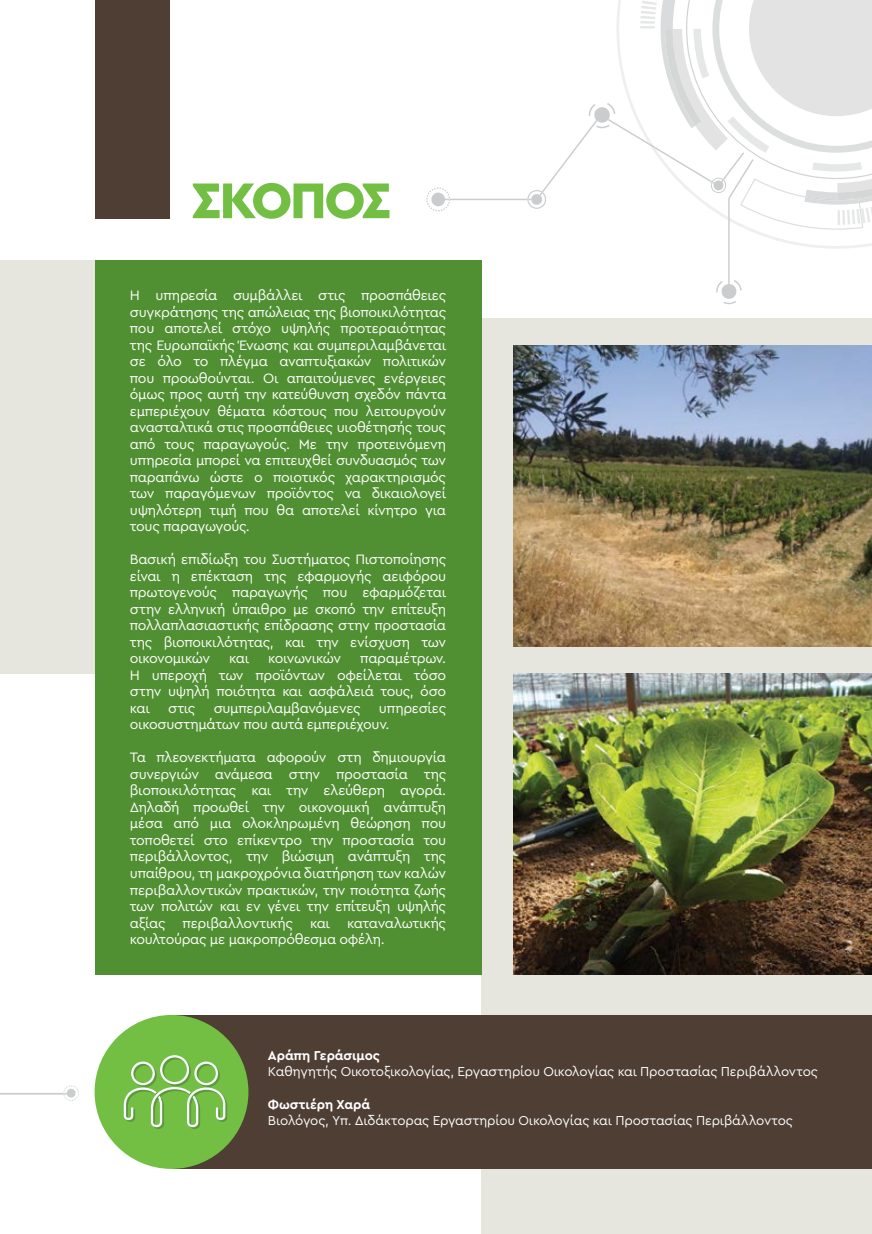
<style>
.page{position:relative;width:872px;height:1234px;background:#fff}
.page>*{position:absolute;margin:0;border:0;box-sizing:border-box;transform-origin:0 0}
.t1{font:900 52.5px "Cera Pro";letter-spacing:-.04em;color:#72bf44}
.t2{font:14.25px/16.5px "Cera Pro";letter-spacing:-.025em;color:#fff;text-align:justify}
.t3{font:13.5px "Cera Pro";letter-spacing:-.01em;color:#fff}
.t4{font:700 13.5px "Cera Pro";letter-spacing:-.005em;color:#fff}
</style>
<div class="page">
<div style="left:0;top:260px;width:118px;height:413px;background:#e6e5de"></div>
<div style="left:481px;top:318px;width:391px;height:915px;background:#e6e5de"></div>
<div style="left:95px;top:260px;width:386px;height:714px;background:#519032"></div>
<div style="left:95px;top:0;width:75px;height:218px;background:#4e3e34"></div>
<svg style="left:0;top:1085px;width:79px;height:16px"></svg>
<svg style="left:426px;top:0;width:446px;height:304px"></svg>
<div style="left:173px;top:1014px;width:699px;height:154px;background:#4e3e34"></div>
<div style="left:95px;top:1014px;width:153px;height:154px;background:#72bf44;border-radius:50%"></div>
<svg style="left:124px;top:1055px;width:103px;height:73px"></svg>
<img style="left:513px;top:345px;width:359px;height:301px">
<img style="left:513px;top:673px;width:359px;height:301px">
<h1 class="t1" style="left:192px;top:166px;width:201px">ΣΚΟΠΟΣ</h1>
<p class="t2" style="left:130px;top:286px;width:318px">Η υπηρεσία συμβάλλει στις προσπάθειες συγκράτησης της απώλειας της βιοποικιλότητας που αποτελεί στόχο υψηλής προτεραιότητας της Ευρωπαϊκής Ένωσης και συμπεριλαμβάνεται σε όλο το πλέγμα αναπτυξιακών πολιτικών που προωθούνται. Οι απαιτούμενες ενέργειες όμως προς αυτή την κατεύθυνση σχεδόν πάντα εμπεριέχουν θέματα κόστους που λειτουργούν ανασταλτικά στις προσπάθειες υιοθέτησής τους από τους παραγωγούς. Με την προτεινόμενη υπηρεσία μπορεί να επιτευχθεί συνδυασμός των παραπάνω ώστε ο ποιοτικός χαρακτηρισμός των παραγόμενων προϊόντος να δικαιολογεί υψηλότερη τιμή που θα αποτελεί κίνητρο για τους παραγωγούς.</p>
<p class="t2" style="left:130px;top:550px;width:318px">Βασική επιδίωξη του Συστήματος Πιστοποίησης είναι η επέκταση της εφαρμογής αειφόρου πρωτογενούς παραγωγής που εφαρμόζεται στην ελληνική ύπαιθρο με σκοπό την επίτευξη πολλαπλασιαστικής επίδρασης στην προστασία της βιοποικιλότητας, και την ενίσχυση των οικονομικών</p>
<p class="t2" style="left:130px;top:649px;width:318px;text-indent:230px">παραμέτρων.<br>Η υπεροχή των προϊόντων οφείλεται τόσο στην υψηλή ποιότητα και ασφάλειά τους, όσο και</p>
<p class="t2" style="left:229px;top:649px;width:21px">και</p>
<p class="t2" style="left:268px;top:649px;width:74px">κοινωνικών</p>
<p class="t2" style="left:130px;top:699px;width:318px;text-indent:249px">υπηρεσίες οικοσυστημάτων που αυτά εμπεριέχουν.</p>
<p class="t2" style="left:130px;top:748px;width:318px">Τα πλεονεκτήματα αφορούν στη δημιουργία συνεργιών ανάμεσα στην προστασία της βιοποικιλότητας και την ελεύθερη αγορά.<br>Δηλαδή προωθεί την οικονομική ανάπτυξη μέσα από μια ολοκληρωμένη θεώρηση που τοποθετεί στο επίκεντρο την προστασία του περιβάλλοντος, την βιώσιμη ανάπτυξη της υπαίθρου, τη μακροχρόνια διατήρηση των καλών περιβαλλοντικών πρακτικών, την ποιότητα ζωής των πολιτών και εν γένει την επίτευξη υψηλής αξίας περιβαλλοντικής και καταναλωτικής κουλτούρας με μακροπρόθεσμα οφέλη.</p>
<p class="t2" style="left:168px;top:699px;width:29px">στις</p>
<p class="t2" style="left:214px;top:699px;width:148px">συμπεριλαμβανόμενες</p>
<p class="t4" style="left:268px;top:1046px;width:114px">Αράπη Γεράσιμος</p>
<p class="t3" style="left:268px;top:1062px;width:551px">Καθηγητής Οικοτοξικολογίας, Εργαστηρίου Οικολογίας και Προστασίας Περιβάλλοντος</p>
<p class="t4" style="left:268px;top:1095px;width:104px">Φωστιέρη Χαρά</p>
<p class="t3" style="left:268px;top:1111px;width:526px">Βιολόγος, Υπ. Διδάκτορας Εργαστηρίου Οικολογίας και Προστασίας Περιβάλλοντος</p>
</div>
